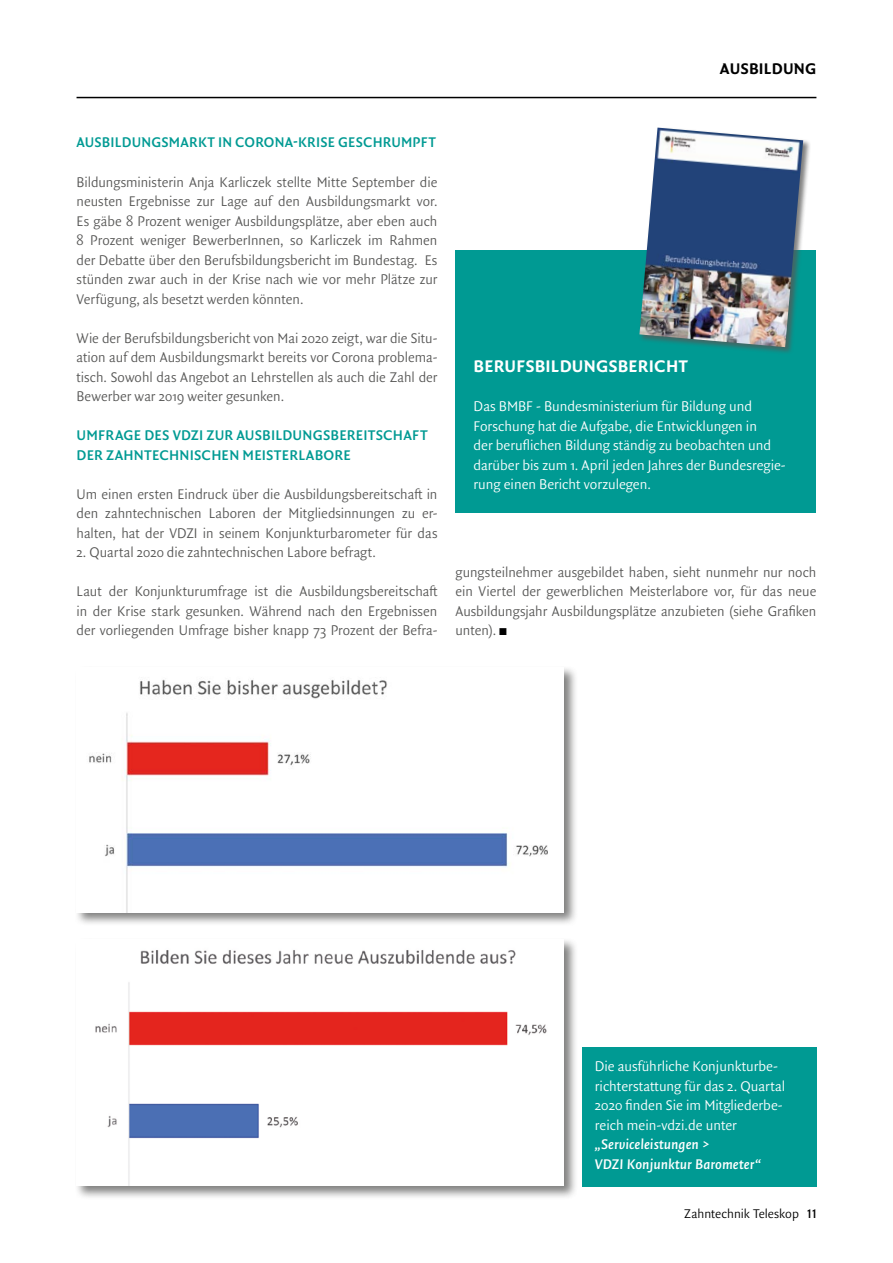
<style>
.page{position:relative;width:893px;height:1263px;background:#fff}
.page>*{position:absolute;margin:0;border:0;box-sizing:border-box;transform-origin:0 0}
.t1{font:18px "Quadraat Sans OT Bld";letter-spacing:.01em;color:#fff}
.t2{font:16.5px "Quadraat Sans OT Bld";letter-spacing:.01em;color:#000}
.t3{font:300 15px/19.5px "Quadraat Sans OT";color:#575756;text-align:justify}
.t4{font:300 15px/19.5px "Quadraat Sans OT";color:#fff}
.t5{font:600 15px/19.5px "Quadraat Sans OT";letter-spacing:.015em;color:#009a93}
.t6{font:italic 600 15px/19.5px "Quadraat Sans OT";color:#fff}
.t7{font:300 13.5px "Quadraat Sans OT";color:#000}
.s1{color:#000}
.s2{font-family:"Quadraat Sans OT Bld";font-weight:400}
</style>
<div class="page">
<hr style="left:77px;top:97px;width:739px;height:1px;background:#000">
<div style="left:74px;top:665px;width:504px;height:261px;background:#575756;opacity:.75"></div>
<img style="left:77px;top:668px;width:487px;height:244px">
<div style="left:74px;top:937px;width:504px;height:263px;background:#575756;opacity:.75"></div>
<img style="left:77px;top:939px;width:487px;height:246px">
<div style="left:455px;top:251px;width:361px;height:262px;background:#009a93"></div>
<div style="left:582px;top:1047px;width:234px;height:140px;background:#009a93"></div>
<div style="left:638px;top:127px;width:173px;height:228px;background:#575756;opacity:.75"></div>
<img style="left:639px;top:128px;width:164px;height:219px">
<p class="t2" style="left:720px;top:57px;width:98px">AUSBILDUNG</p>
<p class="t5" style="left:77px;top:133px;width:361px">AUSBILDUNGSMARKT IN CORONA-KRISE GESCHRUMPFT</p>
<p class="t3" style="left:77px;top:172px;width:362px">Bildungsministerin Anja Karliczek stellte Mitte September die neusten Ergebnisse zur Lage auf den Ausbildungsmarkt vor.<br>Es gäbe 8 Prozent weniger Ausbildungsplätze, aber eben auch 8 Prozent weniger BewerberInnen, so Karliczek im Rahmen der Debatte über den Berufsbildungsbericht im Bundestag. Es stünden zwar auch in der Krise nach wie vor mehr Plätze zur Verfügung, als besetzt werden könnten.</p>
<p class="t3" style="left:77px;top:328px;width:362px">Wie der Berufsbildungsbericht von Mai 2020 zeigt, war die Situ&shy;ation auf dem Ausbildungsmarkt bereits vor Corona problema&shy;tisch. Sowohl das Angebot an Lehrstellen als auch die Zahl der Bewerber war 2019 weiter gesunken.</p>
<p class="t5" style="left:77px;top:425px;width:353px">UMFRAGE DES VDZI ZUR AUSBILDUNGSBEREITSCHAFT<br>DER ZAHNTECHNISCHEN MEISTERLABORE</p>
<p class="t3" style="left:77px;top:484px;width:362px">Um einen ersten Eindruck über die Ausbildungsbereitschaft in den zahntechnischen Laboren der Mitgliedsinnungen zu er&shy;halten, hat der VDZI in seinem Konjunkturbarometer für das</p>
<p class="t3" style="left:77px;top:542px;width:301px">2. Quartal 2020 die zahntechnischen Labore befragt.</p>
<p class="t3" style="left:77px;top:581px;width:362px">Laut der Konjunkturumfrage ist die Ausbildungsbereitschaft in der Krise stark gesunken. Während nach den Ergebnissen der vorliegenden Umfrage bisher knapp 73 Prozent der Befra-</p>
<p class="t1" style="left:474px;top:354px;width:216px">BERUFSBILDUNGSBERICHT</p>
<p class="t4" style="left:474px;top:396px;width:314px">Das BMBF - Bundesministerium für Bildung und Forschung hat die Aufgabe, die Entwicklungen in<br>der beruflichen Bildung ständig zu beobachten und darüber bis zum 1. April jeden Jahres der Bundesregie&shy;rung einen Bericht vorzulegen.</p>
<p class="t3" style="left:455px;top:562px;width:362px">gungsteilnehmer ausgebildet haben, sieht nunmehr nur noch ein Viertel der gewerblichen Meisterlabore vor, für das neue Ausbildungsjahr Ausbildungsplätze anzubieten (siehe Grafiken unten). <span class="s1">◼</span></p>
<p class="t4" style="left:595px;top:1056px;width:192px">Die ausführliche Konjunkturbe&shy;richterstattung für das 2. Quartal<br>2020 finden Sie im Mitgliederbe&shy;reich mein-vdzi.de unter</p>
<p class="t6" style="left:595px;top:1134px;width:167px">„Serviceleistungen &gt;<br>VDZI Konjunktur Barometer“</p>
<p class="t7" style="left:684px;top:1204px;width:134px">Zahntechnik Teleskop <span class="s2">11</span></p>
</div>
